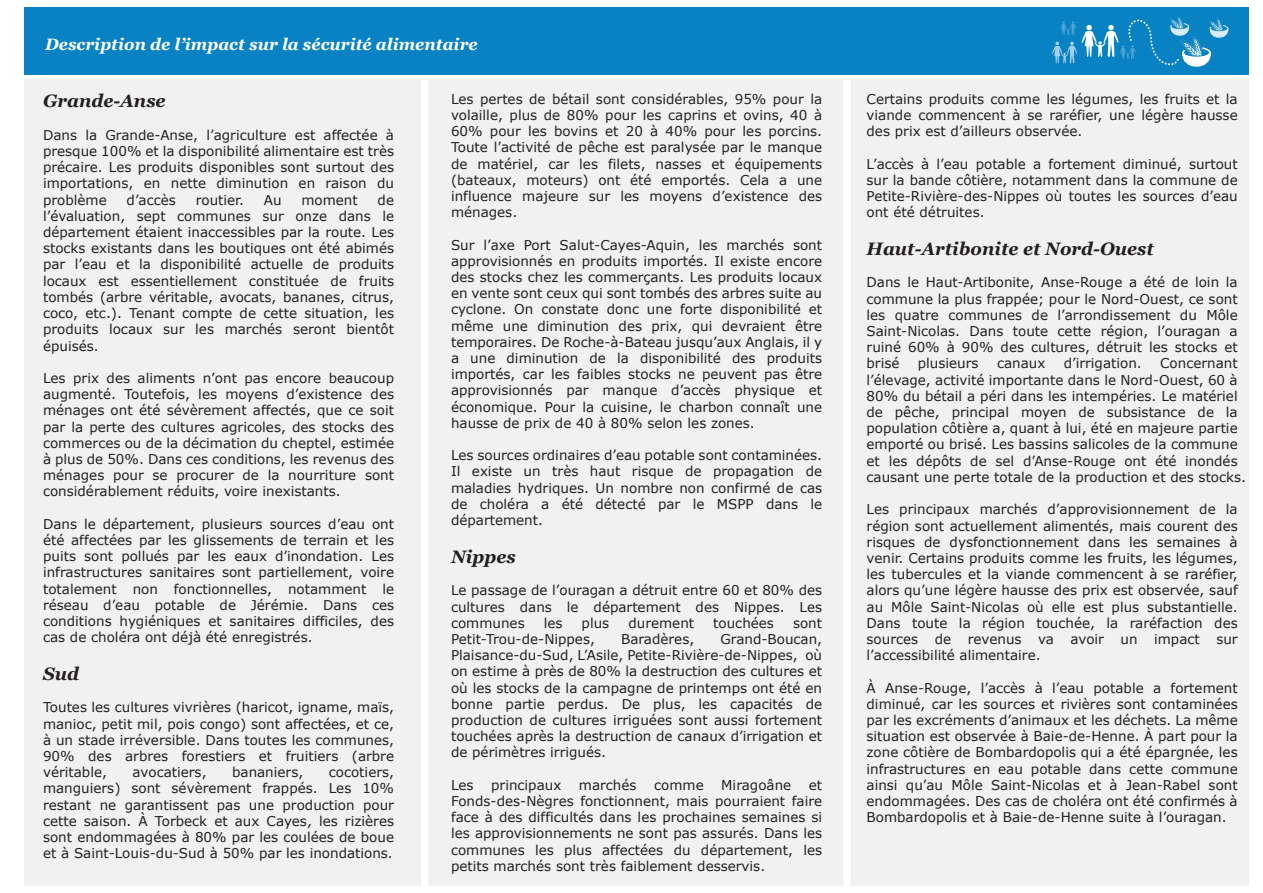
<style>
.page{position:relative;width:1263px;height:893px;background:#fff}
.page>*{position:absolute;margin:0;border:0;box-sizing:border-box;transform-origin:0 0}
.t1{font:italic 700 18px "Georgia";color:#231f20}
.t2{font:italic 700 16.5px "Georgia";color:#fff}
.t3{font:13.5px/16.2px "Verdana";color:#231f20;text-align:justify}
</style>
<div class="page">
<div style="left:24px;top:8px;width:1224px;height:67px;background:#0882c3"></div>
<div style="left:24px;top:80px;width:1224px;height:806px;background:#f1f1f2"></div>
<div style="left:421px;top:80px;width:7px;height:806px;background:#fff"></div>
<div style="left:843px;top:80px;width:8px;height:806px;background:#fff"></div>
<svg style="left:1052px;top:15px;width:176px;height:52px"></svg>
<p class="t2" style="left:45px;top:34px;width:434px">Description de l’impact sur la sécurité alimentaire</p>
<h1 class="t1" style="left:43px;top:90px;width:124px">Grande-Anse</h1>
<p class="t3" style="left:43px;top:127px;width:353px">Dans la Grande-Anse, l’agriculture est affectée à presque 100% et la disponibilité alimentaire est très précaire. Les produits disponibles sont surtout des importations, en nette diminution en raison du problème</p>
<p class="t3" style="left:127px;top:192px;width:51px">d’accès</p>
<p class="t3" style="left:196px;top:192px;width:50px">routier.</p>
<p class="t3" style="left:264px;top:192px;width:19px">Au</p>
<p class="t3" style="left:301px;top:192px;width:58px">moment</p>
<p class="t3" style="left:43px;top:192px;width:353px;text-indent:335px">de l’évaluation, sept communes sur onze dans le département étaient inaccessibles par la route. Les stocks existants dans les boutiques ont été abimés par l’eau et la disponibilité actuelle de produits locaux est essentiellement constituée de fruits tombés (arbre véritable, avocats, bananes, citrus, coco, etc.). Tenant compte de cette situation, les produits locaux sur les marchés seront bientôt épuisés.</p>
<p class="t3" style="left:43px;top:370px;width:353px">Les prix des aliments n’ont pas encore beaucoup augmenté. Toutefois, les moyens d’existence des ménages ont été sévèrement affectés, que ce soit par la perte des cultures agricoles, des stocks des commerces ou de la décimation du cheptel, estimée à plus de 50%. Dans ces conditions, les revenus des ménages pour se procurer de la nourriture sont considérablement réduits, voire inexistants.</p>
<p class="t3" style="left:43px;top:516px;width:353px">Dans le département, plusieurs sources d’eau ont été affectées par les glissements de terrain et les puits sont pollués par les eaux d’inondation. Les infrastructures sanitaires sont partiellement, voire totalement non fonctionnelles, notamment le réseau d’eau potable de Jérémie. Dans ces conditions hygiéniques et sanitaires difficiles, des cas de choléra ont déjà été enregistrés.</p>
<h1 class="t1" style="left:43px;top:662px;width:38px">Sud</h1>
<p class="t3" style="left:43px;top:699px;width:353px">Toutes les cultures vivrières (haricot, igname, maïs, manioc, petit mil, pois congo) sont affectées, et ce, à un stade irréversible. Dans toutes les communes, 90% des arbres forestiers et fruitiers (arbre véritable,</p>
<p class="t3" style="left:133px;top:764px;width:75px">avocatiers,</p>
<p class="t3" style="left:232px;top:764px;width:73px">bananiers,</p>
<p class="t3" style="left:43px;top:764px;width:353px;text-indent:286px">cocotiers, manguiers) sont sévèrement frappés. Les 10% restant ne garantissent pas une production pour cette saison. À Torbeck et aux Cayes, les rizières sont endommagées à 80% par les coulées de boue et à Saint-Louis-du-Sud à 50% par les inondations.</p>
<p class="t3" style="left:451px;top:91px;width:373px">Les pertes de bétail sont considérables, 95% pour la volaille, plus de 80% pour les caprins et ovins, 40 à 60% pour les bovins et 20 à 40% pour les porcins.<br>Toute l’activité de pêche est paralysée par le manque de matériel, car les filets, nasses et équipements (bateaux, moteurs) ont été emportés. Cela a une influence majeure sur les moyens d’existence des ménages.</p>
<p class="t3" style="left:451px;top:237px;width:373px">Sur l’axe Port Salut-Cayes-Aquin, les marchés sont approvisionnés en produits importés. Il existe encore des stocks chez les commerçants. Les produits locaux en vente sont ceux qui sont tombés des arbres suite au cyclone. On constate donc une forte disponibilité et même une diminution des prix, qui devraient être temporaires. De Roche-à-Bateau jusqu’aux Anglais, il y a une diminution de la disponibilité des produits importés, car les faibles stocks ne peuvent pas être approvisionnés par manque d’accès physique et économique. Pour la cuisine, le charbon connaît une hausse de prix de 40 à 80% selon les zones.</p>
<p class="t3" style="left:451px;top:447px;width:373px">Les sources ordinaires d’eau potable sont contaminées.<br>Il existe un très haut risque de propagation de maladies hydriques. Un nombre non confirmé de cas de choléra a été détecté par le MSPP dans le département.</p>
<h1 class="t1" style="left:451px;top:545px;width:66px">Nippes</h1>
<p class="t3" style="left:451px;top:582px;width:373px">Le passage de l’ouragan a détruit entre 60 et 80% des cultures dans le département des Nippes. Les communes</p>
<p class="t3" style="left:544px;top:615px;width:20px">les</p>
<p class="t3" style="left:582px;top:615px;width:29px">plus</p>
<p class="t3" style="left:628px;top:615px;width:67px">durement</p>
<p class="t3" style="left:713px;top:615px;width:62px">touchées</p>
<p class="t3" style="left:793px;top:615px;width:31px">sont</p>
<p class="t3" style="left:451px;top:631px;width:145px">Petit-Trou-de-Nippes,</p>
<p class="t3" style="left:621px;top:631px;width:75px">Baradères,</p>
<p class="t3" style="left:451px;top:631px;width:373px;text-indent:269px">Grand-Boucan, Plaisance-du-Sud, L’Asile, Petite-Rivière-de-Nippes, où on estime à près de 80% la destruction des cultures et où les stocks de la campagne de printemps ont été en bonne partie perdus. De plus, les capacités de production de cultures irriguées sont aussi fortement touchées après la destruction de canaux d’irrigation et de périmètres irrigués.</p>
<p class="t3" style="left:451px;top:777px;width:24px">Les</p>
<p class="t3" style="left:491px;top:777px;width:72px">principaux</p>
<p class="t3" style="left:579px;top:777px;width:59px">marchés</p>
<p class="t3" style="left:654px;top:777px;width:51px">comme</p>
<p class="t3" style="left:721px;top:777px;width:72px">Miragoâne</p>
<p class="t3" style="left:451px;top:777px;width:373px;text-indent:358px">et Fonds-des-Nègres fonctionnent, mais pourraient faire face à des difficultés dans les prochaines semaines si les approvisionnements ne sont pas assurés. Dans les communes les plus affectées du département, les petits marchés sont très faiblement desservis.</p>
<p class="t3" style="left:866px;top:91px;width:373px">Certains produits comme les légumes, les fruits et la viande commencent à se raréfier, une légère hausse des prix est d’ailleurs observée.</p>
<p class="t3" style="left:866px;top:156px;width:373px">L’accès à l’eau potable a fortement diminué, surtout sur la bande côtière, notamment dans la commune de Petite-Rivière-des-Nippes où toutes les sources d’eau ont été détruites.</p>
<h1 class="t1" style="left:866px;top:237px;width:289px">Haut-Artibonite et Nord-Ouest</h1>
<p class="t3" style="left:866px;top:274px;width:373px">Dans le Haut-Artibonite, Anse-Rouge a été de loin la commune la plus frappée; pour le Nord-Ouest, ce sont les quatre communes de l’arrondissement du Môle Saint-Nicolas. Dans toute cette région, l’ouragan a ruiné 60% à 90% des cultures, détruit les stocks et brisé</p>
<p class="t3" style="left:918px;top:355px;width:62px">plusieurs</p>
<p class="t3" style="left:997px;top:355px;width:50px">canaux</p>
<p class="t3" style="left:1064px;top:355px;width:80px">d’irrigation.</p>
<p class="t3" style="left:866px;top:355px;width:381px;text-align:left;text-indent:294px">Concernant l’élevage, activité importante dans le Nord-Ouest, 60 à 80% du bétail a péri dans les intempéries. Le matériel de pêche, principal moyen de subsistance de la population côtière a, quant à lui, été en majeure partie emporté ou brisé. Les bassins salicoles de la commune et les dépôts de sel d’Anse-Rouge ont été inondés causant une perte totale de la production et des stocks.</p>
<p class="t3" style="left:866px;top:501px;width:373px">Les principaux marchés d’approvisionnement de la région sont actuellement alimentés, mais courent des risques de dysfonctionnement dans les semaines à venir. Certains produits comme les fruits, les légumes, les tubercules et la viande commencent à se raréfier, alors qu’une légère hausse des prix est observée, sauf au Môle Saint-Nicolas où elle est plus substantielle.<br>Dans toute la région touchée, la raréfaction des sources de revenus va avoir un impact sur l’accessibilité alimentaire.</p>
<p class="t3" style="left:866px;top:679px;width:373px">À Anse-Rouge, l’accès à l’eau potable a fortement diminué, car les sources et rivières sont contaminées par les excréments d’animaux et les déchets. La même situation est observée à Baie-de-Henne. À part pour la zone côtière de Bombardopolis qui a été épargnée, les infrastructures en eau potable dans cette commune ainsi qu’au Môle Saint-Nicolas et à Jean-Rabel sont endommagées. Des cas de choléra ont été confirmés à Bombardopolis et à Baie-de-Henne suite à l’ouragan.</p>
</div>
